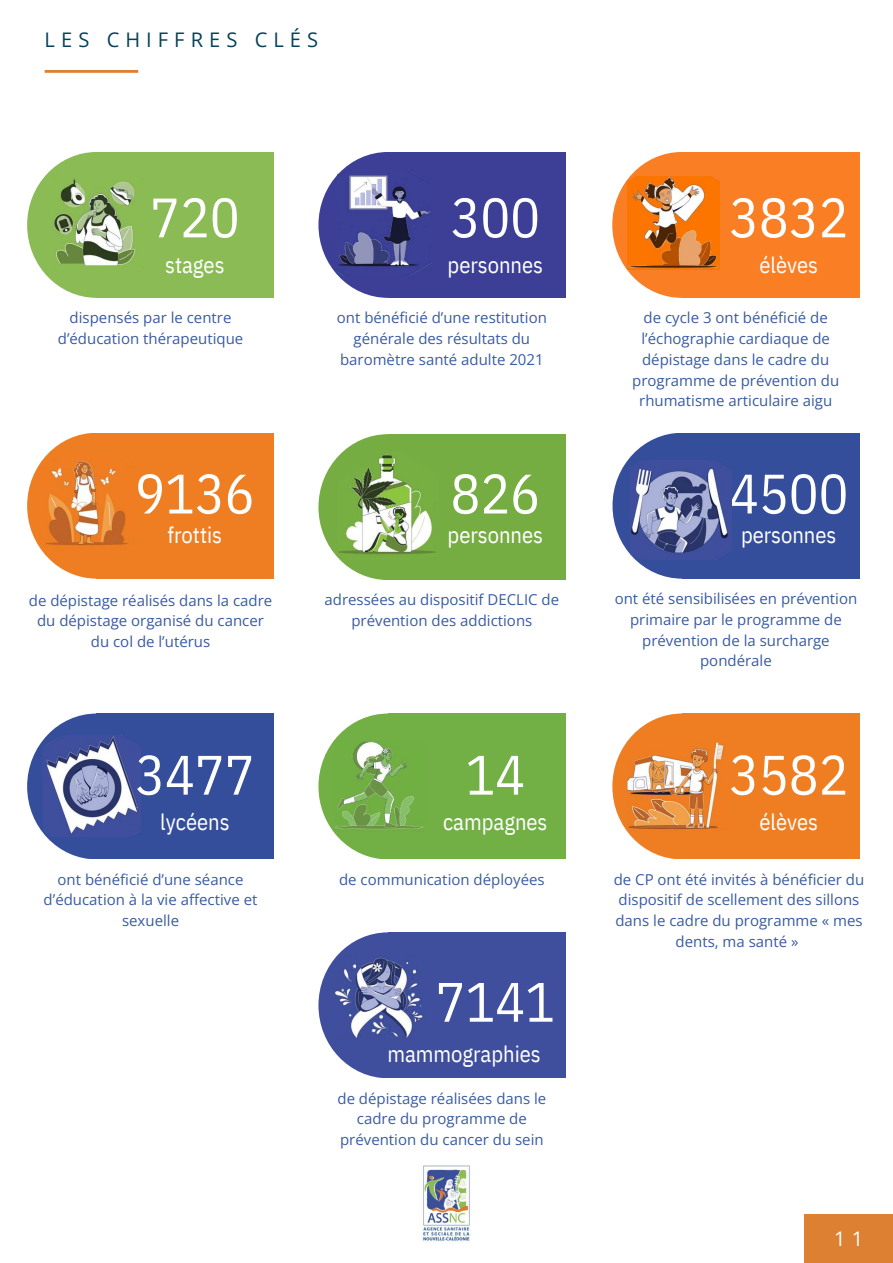
<style>
.page{position:relative;width:893px;height:1263px;background:#fff}
.page>*{position:absolute;margin:0;border:0;box-sizing:border-box;transform-origin:0 0}
.t1{font:55.5px "IBM Plex Sans Cond";color:#fff}
.t2{font:22.5px "IBM Plex Sans Cond";color:#fff}
.t3{font:20.1px "Open Sans";letter-spacing:.3em;color:#064259}
.t4{font:20.1px "Open Sans";color:#fff}
.t5{font:15px/20.9px "Open Sans";color:#395ba2;text-align:center}
</style>
<div class="page">
<hr style="left:45px;top:70px;width:93px;height:3px;background:#dd8032">
<div style="left:804px;top:1215px;width:89px;height:48px;background:#dd8032"></div>
<img style="left:418px;top:1165px;width:53px;height:78px">
<div style="left:97px;top:713px;width:177px;height:146px;background:#344e9b"></div>
<div style="left:27px;top:713px;width:139px;height:146px;background:#344e9b;border-radius:50%"></div>
<div style="left:388px;top:713px;width:177px;height:146px;background:#72b045"></div>
<div style="left:318px;top:713px;width:139px;height:146px;background:#72b045;border-radius:50%"></div>
<div style="left:682px;top:713px;width:177px;height:146px;background:#ef7e22"></div>
<div style="left:612px;top:713px;width:139px;height:146px;background:#ef7e22;border-radius:50%"></div>
<img style="left:627px;top:741px;width:99px;height:91px">
<img style="left:43px;top:735px;width:97px;height:102px">
<div style="left:97px;top:152px;width:177px;height:146px;background:#8bbb55"></div>
<div style="left:27px;top:152px;width:139px;height:146px;background:#8bbb55;border-radius:50%"></div>
<div style="left:682px;top:152px;width:177px;height:146px;background:#f97e24"></div>
<div style="left:612px;top:152px;width:139px;height:146px;background:#f97e24;border-radius:50%"></div>
<img style="left:627px;top:176px;width:92px;height:94px">
<div style="left:388px;top:932px;width:177px;height:146px;background:#3f4f9d"></div>
<div style="left:318px;top:932px;width:139px;height:146px;background:#3f4f9d;border-radius:50%"></div>
<img style="left:334px;top:956px;width:90px;height:86px">
<img style="left:52px;top:175px;width:91px;height:95px">
<div style="left:388px;top:152px;width:177px;height:146px;background:#3c3f95"></div>
<div style="left:318px;top:152px;width:139px;height:146px;background:#3c3f95;border-radius:50%"></div>
<div style="left:97px;top:433px;width:177px;height:146px;background:#ef7e22"></div>
<div style="left:27px;top:433px;width:139px;height:145px;background:#ef7e22;border-radius:50%"></div>
<img style="left:40px;top:457px;width:93px;height:94px">
<div style="left:682px;top:433px;width:177px;height:146px;background:#344e9b"></div>
<div style="left:612px;top:433px;width:139px;height:145px;background:#344e9b;border-radius:50%"></div>
<img style="left:630px;top:460px;width:101px;height:100px">
<div style="left:388px;top:434px;width:177px;height:146px;background:#76ad42"></div>
<div style="left:318px;top:434px;width:139px;height:146px;background:#76ad42;border-radius:50%"></div>
<img style="left:338px;top:454px;width:98px;height:101px">
<svg style="left:331px;top:447px;width:48px;height:35px"></svg>
<svg style="left:402px;top:454px;width:34px;height:23px"></svg>
<svg style="left:409px;top:552px;width:27px;height:3px"></svg>
<svg style="left:338px;top:554px;width:19px;height:15px"></svg>
<div style="left:433px;top:502px;width:8px;height:47px;background:#76ad42"></div>
<img style="left:337px;top:170px;width:94px;height:106px">
<img style="left:335px;top:740px;width:88px;height:90px">
<h3 class="t3" style="left:45px;top:25px;width:275px">LES CHIFFRES CLÉS</h3>
<h1 class="t1" style="left:150px;top:180px;width:91px">720</h1>
<h2 class="t2" style="left:165px;top:250px;width:61px">stages</h2>
<p class="t5" style="left:58px;top:307px;width:187px">dispensés par le centre d’éducation thérapeutique</p>
<h1 class="t1" style="left:135px;top:457px;width:121px">9136</h1>
<h2 class="t2" style="left:168px;top:520px;width:56px">frottis</h2>
<p class="t5" style="left:29px;top:589px;width:245px">de dépistage réalisés dans la cadre du dépistage organisé du cancer du col de l’utérus</p>
<h1 class="t1" style="left:450px;top:180px;width:91px">300</h1>
<h2 class="t2" style="left:447px;top:250px;width:97px">personnes</h2>
<p class="t5" style="left:337px;top:307px;width:211px">ont bénéficié d’une restitution générale des résultats du baromètre santé adulte 2021</p>
<h1 class="t1" style="left:729px;top:180px;width:121px">3832</h1>
<h2 class="t2" style="left:759px;top:250px;width:60px">élèves</h2>
<p class="t5" style="left:632px;top:307px;width:208px">de cycle 3 ont bénéficié de l’échographie cardiaque de dépistage dans le cadre du programme de prévention du rhumatisme articulaire aigu</p>
<h1 class="t1" style="left:450px;top:457px;width:91px">826</h1>
<h1 class="t1" style="left:729px;top:457px;width:121px">4500</h1>
<h2 class="t2" style="left:447px;top:520px;width:97px">personnes</h2>
<h2 class="t2" style="left:741px;top:520px;width:97px">personnes</h2>
<p class="t5" style="left:324px;top:589px;width:236px">adressées au dispositif DECLIC de prévention des addictions</p>
<p class="t5" style="left:614px;top:588px;width:244px">ont été sensibilisées en prévention primaire par le programme de prévention de la surcharge pondérale</p>
<h1 class="t1" style="left:135px;top:738px;width:121px">3477</h1>
<h1 class="t1" style="left:729px;top:738px;width:121px">3582</h1>
<h1 class="t1" style="left:465px;top:738px;width:61px">14</h1>
<h2 class="t2" style="left:160px;top:806px;width:71px">lycéens</h2>
<p class="t5" style="left:44px;top:868px;width:215px">ont bénéficié d’une séance d’éducation à la vie affective et sexuelle</p>
<h2 class="t2" style="left:443px;top:806px;width:106px">campagnes</h2>
<h2 class="t2" style="left:759px;top:806px;width:60px">élèves</h2>
<p class="t5" style="left:339px;top:869px;width:207px">de communication déployées</p>
<p class="t5" style="left:614px;top:868px;width:252px">de CP ont été invités à bénéficier du dispositif de scellement des sillons dans le cadre du programme « mes dents, ma santé »</p>
<h1 class="t1" style="left:435px;top:965px;width:121px">7141</h1>
<h2 class="t2" style="left:387px;top:1038px;width:155px">mammographies</h2>
<p class="t5" style="left:337px;top:1087px;width:210px">de dépistage réalisées dans le cadre du programme de prévention du cancer du sein</p>
<h3 class="t4" style="left:834px;top:1225px;width:31px">1 1</h3>
</div>
